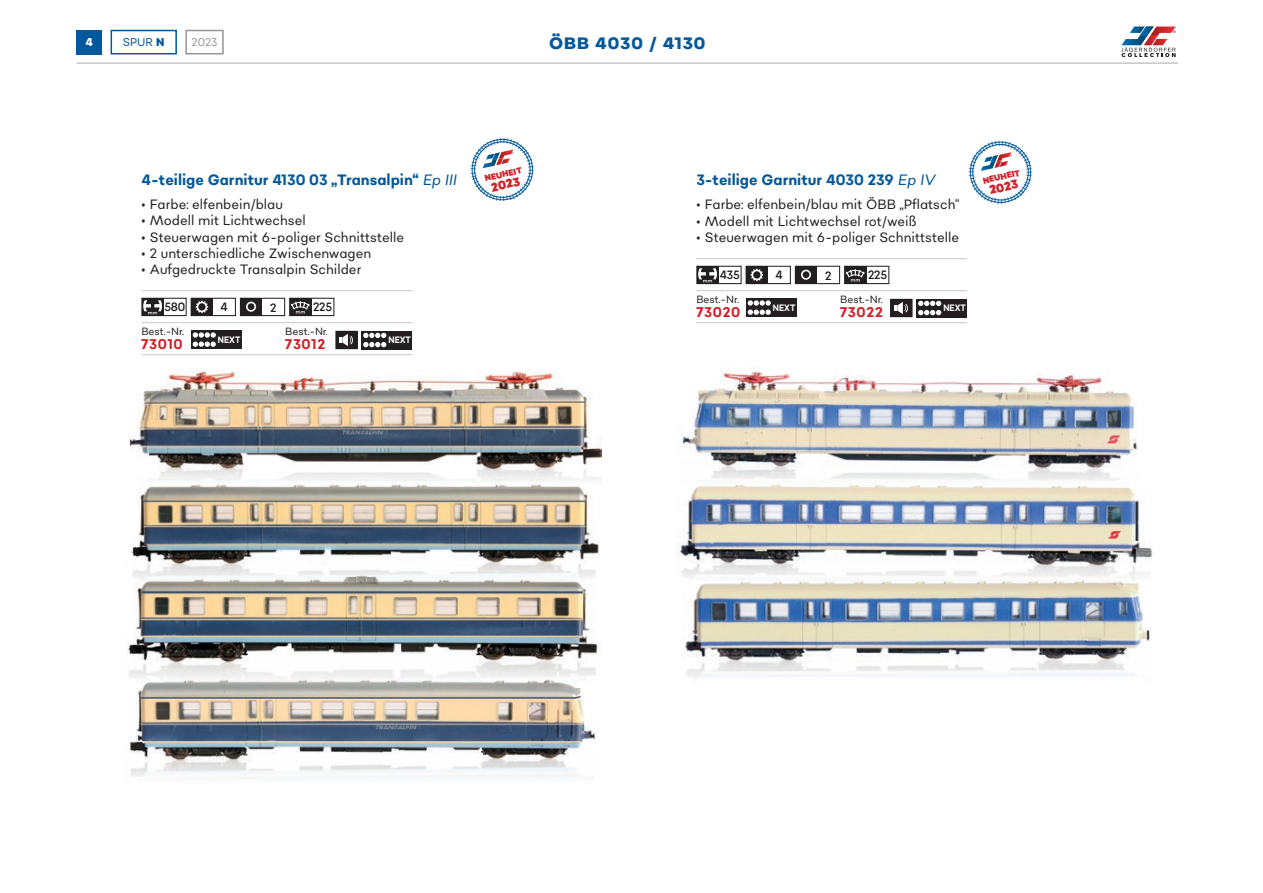
<style>
.page{position:relative;width:1263px;height:893px;background:#fff}
.page>*{position:absolute;margin:0;border:0;box-sizing:border-box;transform-origin:0 0}
.t1{font:800 16.5px "Sonny Gothic";letter-spacing:.06em;color:#01589c}
.t2{font:700 15px "Sonny Gothic Condensed";color:#01589c}
.t3{font:700 14.1px "Sonny Gothic Condensed";letter-spacing:.05em;color:#d1232a}
.t4{font:13.5px "Sonny Gothic Condensed";color:#231f20}
.t5{font:900 12.15px "Sonny Gothic Condensed";color:#d1232a}
.t6{font:12px "Sonny Gothic";letter-spacing:-.02em;color:#231f20;scale:.9 1}
.t7{font:11.25px "Sonny Gothic Condensed";color:#01589c}
.t8{font:11.25px "Sonny Gothic Condensed";color:#939598}
.t9{font:800 11.25px "Sonny Gothic Condensed";color:#fff}
.t10{font:10.5px "Sonny Gothic Condensed";color:#231f20}
.t11{font:700 9.3px "Sonny Gothic";color:#fff;scale:.85 1}
.t12{font:900 8.55px "Sonny Gothic Condensed";color:#d1232a}
.s1{font-weight:800}
.s2{font-weight:400;font-style:italic}
</style>
<div class="page">
<img style="left:131px;top:371px;width:470px;height:93px">
<img style="left:127px;top:645px;width:471px;height:8px">
<img style="left:682px;top:367px;width:456px;height:92px">
<img style="left:682px;top:651px;width:446px;height:2px">
<div style="left:77px;top:30px;width:25px;height:24px;background:#01589c"></div>
<div style="left:111px;top:30px;width:66px;height:24px;border:2px solid #01589c"></div>
<div style="left:185px;top:30px;width:39px;height:24px;border:2px solid #939598"></div>
<hr style="left:77px;top:63px;width:1101px;height:1px;background:#a8a9ad">
<svg style="left:1121px;top:26px;width:55px;height:32px"></svg>
<div style="left:191px;top:298px;width:22px;height:18px;background:#231f20"></div>
<div style="left:191px;top:298px;width:45px;height:18px;border:1px solid #231f20"></div>
<svg style="left:196px;top:301px;width:12px;height:12px"></svg>
<div style="left:240px;top:298px;width:22px;height:18px;background:#231f20"></div>
<div style="left:240px;top:298px;width:45px;height:18px;border:1px solid #231f20"></div>
<svg style="left:246px;top:302px;width:10px;height:10px"></svg>
<div style="left:142px;top:298px;width:22px;height:18px;background:#231f20"></div>
<div style="left:141px;top:298px;width:46px;height:18px;border:1px solid #231f20"></div>
<svg style="left:143px;top:300px;width:19px;height:14px"></svg>
<div style="left:290px;top:298px;width:22px;height:18px;background:#231f20"></div>
<div style="left:289px;top:298px;width:45px;height:18px;border:1px solid #231f20"></div>
<svg style="left:291px;top:301px;width:19px;height:13px"></svg>
<hr style="left:141px;top:290px;width:271px;height:1px;background:#c7c8ca">
<hr style="left:141px;top:322px;width:271px;height:1px;background:#c7c8ca">
<hr style="left:141px;top:354px;width:271px;height:1px;background:#c7c8ca">
<div style="left:191px;top:330px;width:51px;height:19px;background:#231f20"></div>
<svg style="left:193px;top:332px;width:23px;height:15px"></svg>
<div style="left:336px;top:331px;width:21px;height:18px;background:#231f20"></div>
<div style="left:335px;top:331px;width:23px;height:18px;border:1px solid #231f20"></div>
<svg style="left:339px;top:334px;width:14px;height:12px"></svg>
<svg style="left:362px;top:331px;width:26px;height:18px"></svg>
<div style="left:388px;top:331px;width:24px;height:18px;background:#231f20"></div>
<svg style="left:363px;top:333px;width:23px;height:14px"></svg>
<div style="left:746px;top:266px;width:22px;height:18px;background:#231f20"></div>
<div style="left:746px;top:266px;width:45px;height:18px;border:1px solid #231f20"></div>
<svg style="left:750px;top:269px;width:13px;height:12px"></svg>
<div style="left:795px;top:266px;width:22px;height:18px;background:#231f20"></div>
<div style="left:795px;top:266px;width:45px;height:18px;border:1px solid #231f20"></div>
<svg style="left:801px;top:270px;width:10px;height:10px"></svg>
<div style="left:697px;top:266px;width:22px;height:18px;background:#231f20"></div>
<div style="left:696px;top:266px;width:46px;height:18px;border:1px solid #231f20"></div>
<svg style="left:698px;top:268px;width:19px;height:14px"></svg>
<div style="left:845px;top:266px;width:21px;height:18px;background:#231f20"></div>
<div style="left:844px;top:266px;width:45px;height:18px;border:1px solid #231f20"></div>
<svg style="left:846px;top:269px;width:19px;height:13px"></svg>
<hr style="left:696px;top:258px;width:271px;height:1px;background:#c7c8ca">
<hr style="left:696px;top:290px;width:271px;height:1px;background:#c7c8ca">
<hr style="left:696px;top:322px;width:271px;height:1px;background:#c7c8ca">
<div style="left:746px;top:298px;width:50px;height:19px;background:#231f20"></div>
<svg style="left:748px;top:300px;width:23px;height:15px"></svg>
<div style="left:891px;top:299px;width:21px;height:18px;background:#231f20"></div>
<div style="left:890px;top:299px;width:22px;height:18px;border:1px solid #231f20"></div>
<svg style="left:894px;top:302px;width:14px;height:12px"></svg>
<svg style="left:917px;top:299px;width:26px;height:18px"></svg>
<div style="left:943px;top:299px;width:24px;height:18px;background:#231f20"></div>
<svg style="left:918px;top:301px;width:23px;height:14px"></svg>
<img style="left:131px;top:464px;width:470px;height:91px">
<img style="left:127px;top:555px;width:471px;height:90px">
<img style="left:127px;top:653px;width:470px;height:98px">
<img style="left:130px;top:751px;width:447px;height:27px">
<img style="left:676px;top:459px;width:463px;height:95px">
<img style="left:680px;top:554px;width:473px;height:97px">
<img style="left:686px;top:653px;width:448px;height:25px">
<svg style="left:471px;top:138px;width:62px;height:63px"></svg>
<svg style="left:969px;top:141px;width:63px;height:62px"></svg>
<p class="t9" style="left:86px;top:35px;width:9px">4</p>
<p class="t7" style="left:123px;top:35px;width:43px">SPUR <span class="s1">N</span></p>
<p class="t8" style="left:192px;top:35px;width:27px">2023</p>
<p class="t1" style="left:549px;top:33px;width:158px">ÖBB 4030 / 4130</p>
<p class="t2" style="left:141px;top:170px;width:317px">4-teilige Garnitur 4130 03 „Transalpin“ <span class="s2">Ep III</span></p>
<p class="t4" style="left:141px;top:196px;width:143px">• Farbe: elfenbein/blau</p>
<p class="t4" style="left:141px;top:212px;width:166px">• Modell mit Lichtwechsel</p>
<p class="t4" style="left:141px;top:228px;width:264px">• Steuerwagen mit 6-poliger Schnittstelle</p>
<p class="t4" style="left:141px;top:245px;width:231px">• 2 unterschiedliche Zwischenwagen</p>
<p class="t4" style="left:141px;top:261px;width:221px">• Aufgedruckte Transalpin Schilder</p>
<p class="t6" style="left:164px;top:299px;width:25px">580</p>
<p class="t6" style="left:220px;top:299px;width:10px">4</p>
<p class="t6" style="left:270px;top:300px;width:9px">2</p>
<p class="t6" style="left:313px;top:299px;width:23px">225</p>
<p class="t10" style="left:141px;top:324px;width:44px">Best.-Nr.</p>
<p class="t3" style="left:141px;top:335px;width:43px">73010</p>
<p class="t10" style="left:285px;top:325px;width:44px">Best.-Nr.</p>
<p class="t3" style="left:285px;top:335px;width:42px">73012</p>
<p class="t11" style="left:218px;top:333px;width:28px">NEXT</p>
<p class="t11" style="left:388px;top:334px;width:28px">NEXT</p>
<p class="t12" style="left:484px;top:173px;width:39px;rotate:-13deg">NEUHEIT</p>
<p class="t5" style="left:490px;top:179px;width:31px;rotate:-12deg">2023</p>
<p class="t2" style="left:696px;top:170px;width:240px">3-teilige Garnitur 4030 239 <span class="s2">Ep IV</span></p>
<p class="t4" style="left:696px;top:196px;width:264px">• Farbe: elfenbein/blau mit ÖBB „Pflatsch“</p>
<p class="t4" style="left:696px;top:212px;width:222px">• Modell mit Lichtwechsel rot/weiß</p>
<p class="t4" style="left:696px;top:228px;width:264px">• Steuerwagen mit 6-poliger Schnittstelle</p>
<p class="t6" style="left:720px;top:267px;width:24px">435</p>
<p class="t6" style="left:775px;top:267px;width:10px">4</p>
<p class="t6" style="left:825px;top:268px;width:9px">2</p>
<p class="t6" style="left:868px;top:267px;width:23px">225</p>
<p class="t10" style="left:696px;top:292px;width:44px">Best.-Nr.</p>
<p class="t3" style="left:696px;top:303px;width:46px">73020</p>
<p class="t10" style="left:840px;top:293px;width:44px">Best.-Nr.</p>
<p class="t3" style="left:840px;top:303px;width:44px">73022</p>
<p class="t11" style="left:773px;top:301px;width:28px">NEXT</p>
<p class="t11" style="left:943px;top:302px;width:28px">NEXT</p>
<p class="t12" style="left:982px;top:175px;width:39px;rotate:-13deg">NEUHEIT</p>
<p class="t5" style="left:988px;top:182px;width:31px;rotate:-12deg">2023</p>
</div>
